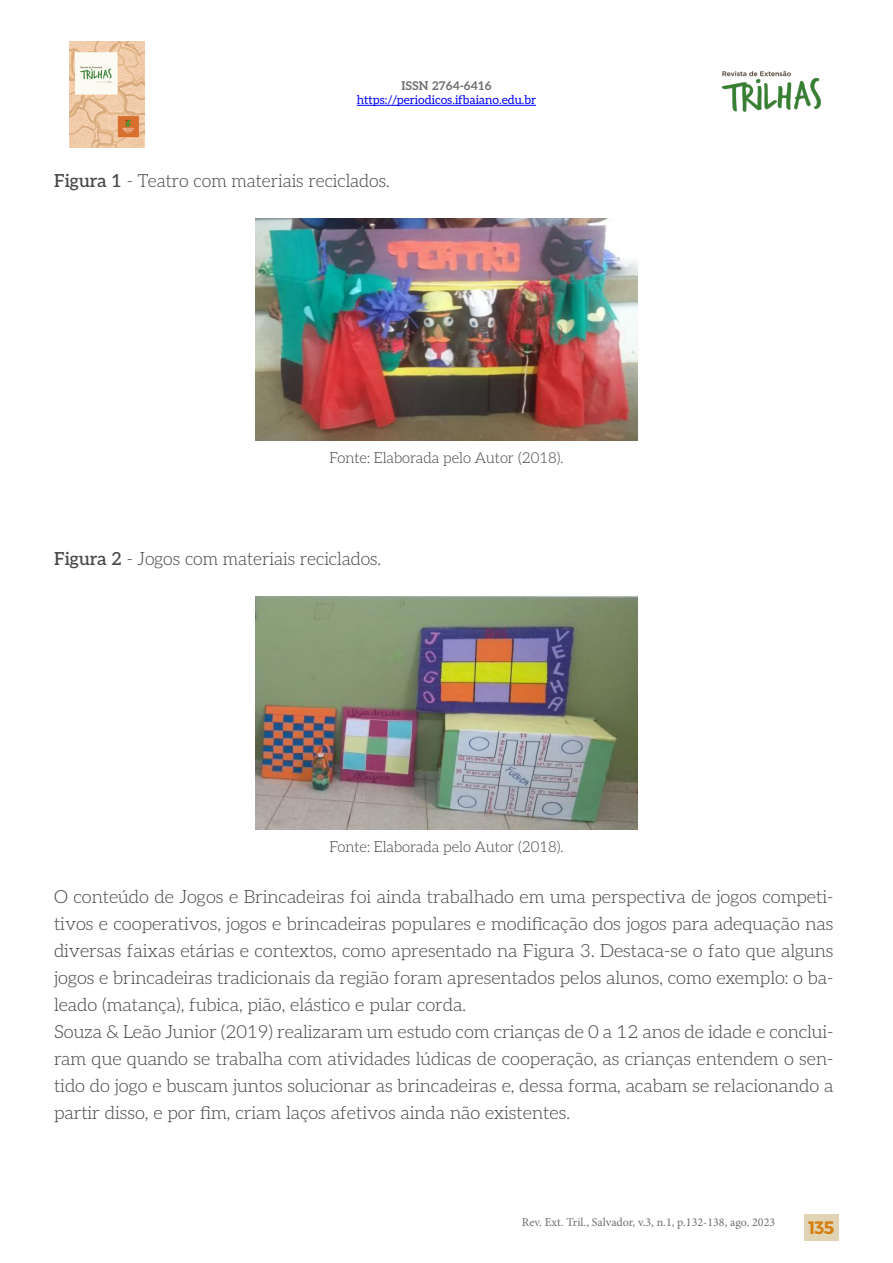
<style>
.page{position:relative;width:893px;height:1263px;background:#fff}
.page>*{position:absolute;margin:0;border:0;box-sizing:border-box;transform-origin:0 0}
.t1{font:300 18px/27px "Aleo";color:#484747}
.t2{font:18px "Trueno S Bd";color:#d67d0f}
.t3{font:300 15px "Aleo";color:#484747}
.t4{font:12px "Minion Pro";color:#706f6f}
.t5{font:12px "Aleo";color:#00f}
.t6{font:700 12px "Aleo";color:#706f6f}
.s1{font-weight:500}
</style>
<div class="page">
<div style="left:804px;top:1214px;width:35px;height:27px;background:#e1d4b4"></div>
<hr style="left:357px;top:105px;width:179px;height:1px;background:#00f">
<img style="left:70px;top:41px;width:75px;height:107px">
<img style="left:721px;top:71px;width:100px;height:41px">
<img style="left:255px;top:219px;width:383px;height:222px">
<img style="left:255px;top:596px;width:383px;height:233px">
<p class="t6" style="left:401px;top:76px;width:92px">ISSN 2764-6416</p>
<p class="t5" style="left:357px;top:90px;width:181px">https://periodicos.ifbaiano.edu.br</p>
<p class="t1" style="left:54px;top:167px;width:337px"><span class="s1">Figura 1</span> - Teatro com materiais reciclados.</p>
<p class="t3" style="left:329px;top:447px;width:236px">Fonte: Elaborada pelo Autor (2018).</p>
<p class="t1" style="left:54px;top:544px;width:329px"><span class="s1">Figura 2</span> - Jogos com materiais reciclados.</p>
<p class="t3" style="left:329px;top:835px;width:236px">Fonte: Elaborada pelo Autor (2018).</p>
<p class="t1" style="left:54px;top:882px;width:781px">O conteúdo de Jogos e Brincadeiras foi ainda trabalhado em uma perspectiva de jogos competi&shy;tivos e cooperativos, jogos e brincadeiras populares e modificação dos jogos para adequação nas diversas faixas etárias e contextos, como apresentado na Figura 3. Destaca-se o fato que alguns jogos e brincadeiras tradicionais da região foram apresentados pelos alunos, como exemplo: o ba&shy;leado (matança), fubica, pião, elástico e pular corda.<br>Souza &amp; Leão Junior (2019) realizaram um estudo com crianças de 0 a 12 anos de idade e conclui&shy;ram que quando se trabalha com atividades lúdicas de cooperação, as crianças entendem o sen&shy;tido do jogo e buscam juntos solucionar as brincadeiras e, dessa forma, acabam se relacionando a partir disso, e por fim, criam laços afetivos ainda não existentes.</p>
<p class="t4" style="left:522px;top:1214px;width:255px">Rev. Ext. Tril., Salvador, v.3, n.1, p.132-138, ago. 2023</p>
<p class="t2" style="left:808px;top:1217px;width:28px">135</p>
</div>
